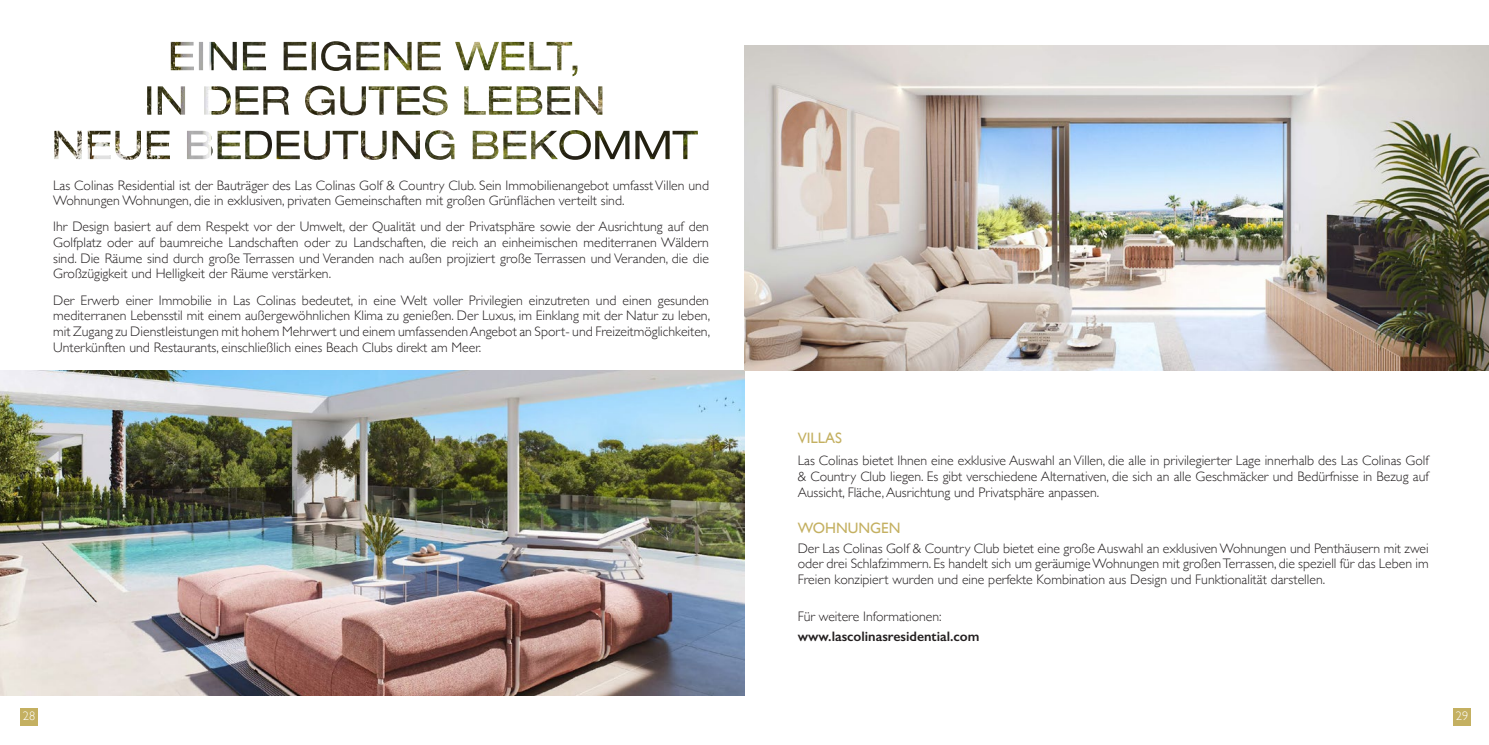
<style>
.page{position:relative;width:1489px;height:745px;background:#fff}
.page>*{position:absolute;margin:0;border:0;box-sizing:border-box;transform-origin:0 0}
.t1{font:15px "Gill Sans";color:#c4b061}
.t2{font:300 13.75px/15.6px "Gill Sans";color:#231f20;text-align:justify}
.t3{font:600 13.75px "Gill Sans";color:#231f20}
.t4{font:300 12.5px "Gill Sans";color:#fff}
</style>
<div class="page">
<div style="left:21px;top:707px;width:17px;height:18px;background:#c4b061"></div>
<div style="left:1453px;top:707px;width:17px;height:18px;background:#c4b061"></div>
<img style="left:0;top:370px;width:744px;height:324px">
<img style="left:744px;top:45px;width:744px;height:325px">
<img style="left:171px;top:41px;width:431px;height:74px">
<p class="t2" style="left:53px;top:176px;width:657px">Las Colinas Residential ist der Bauträger des Las Colinas Golf &amp; Country Club. Sein Immobilienangebot umfasst Villen und<br>Wohnungen Wohnungen, die in exklusiven, privaten Gemeinschaften mit großen Grünflächen verteilt sind.</p>
<p class="t2" style="left:53px;top:218px;width:657px">Ihr Design basiert auf dem Respekt vor der Umwelt, der Qualität und der Privatsphäre sowie der Ausrichtung auf den Golfplatz oder auf baumreiche Landschaften oder zu Landschaften, die reich an einheimischen mediterranen Wäldern sind. Die Räume sind durch große Terrassen und Veranden nach außen projiziert große Terrassen und Veranden, die die Großzügigkeit und Helligkeit der Räume verstärken.</p>
<p class="t2" style="left:53px;top:291px;width:658px">Der Erwerb einer Immobilie in Las Colinas bedeutet, in eine Welt voller Privilegien einzutreten und einen gesunden mediterranen Lebensstil mit einem außergewöhnlichen Klima zu genießen. Der Luxus, im Einklang mit der Natur zu leben, mit Zugang zu Dienstleistungen mit hohem Mehrwert und einem umfassenden Angebot an Sport- und Freizeitmöglichkeiten, Unterkünften und Restaurants, einschließlich eines Beach Clubs direkt am Meer.</p>
<p class="t1" style="left:797px;top:429px;width:46px">VILLAS</p>
<p class="t2" style="left:797px;top:452px;width:632px">Las Colinas bietet Ihnen eine exklusive Auswahl an Villen, die alle in privilegierter Lage innerhalb des Las Colinas Golf &amp; Country Club liegen. Es gibt verschiedene Alternativen, die sich an alle Geschmäcker und Bedürfnisse in Bezug auf Aussicht, Fläche, Ausrichtung und Privatsphäre anpassen.</p>
<p class="t1" style="left:797px;top:519px;width:104px">WOHNUNGEN</p>
<p class="t2" style="left:797px;top:539px;width:632px">Der Las Colinas Golf &amp; Country Club bietet eine große Auswahl an exklusiven Wohnungen und Penthäusern mit zwei</p>
<p class="t2" style="left:797px;top:555px;width:632px">oder drei Schlafzimmern. Es handelt sich um geräumige Wohnungen mit großen Terrassen, die speziell für das Leben im</p>
<p class="t2" style="left:797px;top:570px;width:529px">Freien konzipiert wurden und eine perfekte Kombination aus Design und Funktionalität darstellen.</p>
<p class="t2" style="left:797px;top:608px;width:145px">Für weitere Informationen:</p>
<p class="t3" style="left:797px;top:627px;width:183px">www.lascolinasresidential.com</p>
<p class="t4" style="left:23px;top:705px;width:14px">28</p>
<p class="t4" style="left:1455px;top:705px;width:14px">29</p>
</div>
